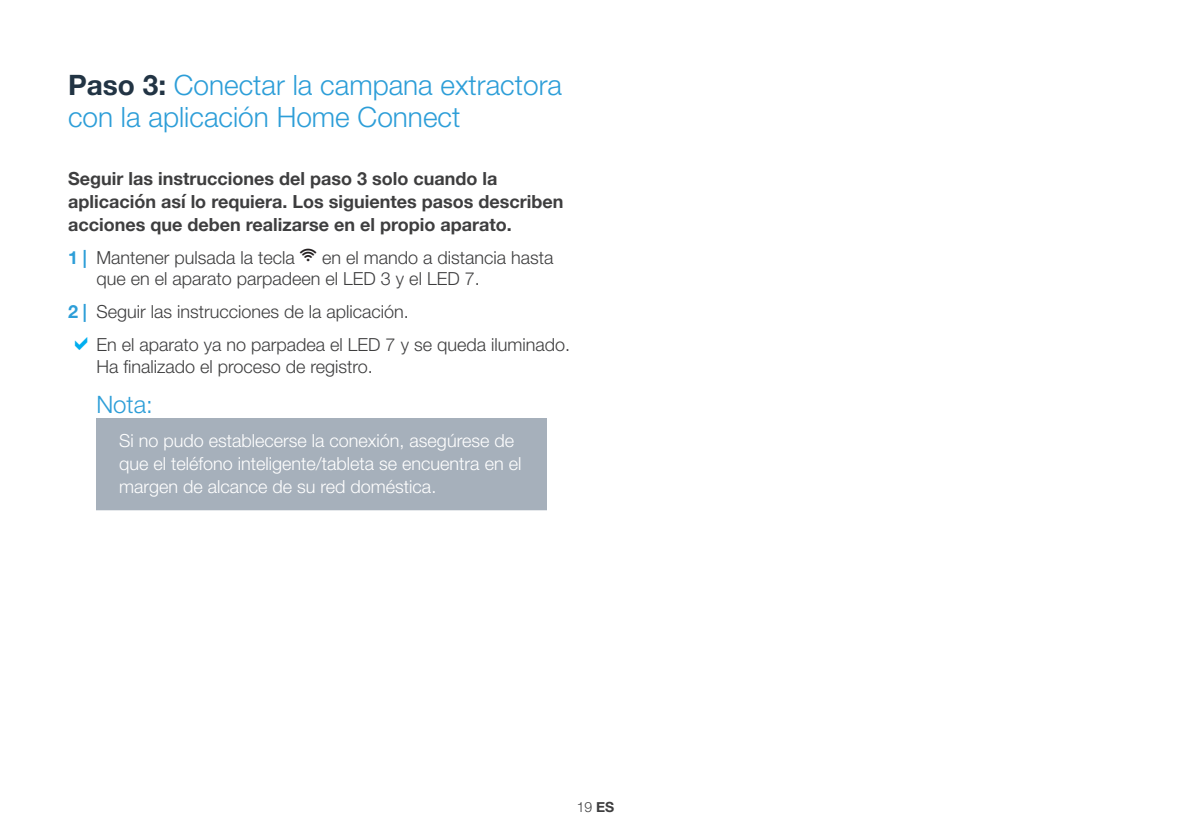
<style>
.page{position:relative;width:1191px;height:840px;background:#fff}
.page>*{position:absolute;margin:0;border:0;box-sizing:border-box;transform-origin:0 0}
.t1{font:300 28px/32px "Helvetica Neue";color:#2d9ed8}
.t2{font:300 24px "Helvetica Neue";color:#2d9ed8}
.t3{font:300 18px/21.6px "Helvetica Neue";color:#3e3e3f}
.t4{font:700 18px/23px "Helvetica Neue";color:#3e3e3f}
.t5{font:300 18px/23px "Helvetica Neue";color:#fff}
.t6{font:300 14px "Helvetica Neue";color:#3e3e3f}
.s1{font-weight:700;color:#223444}
.s2{font-weight:700;color:#2d9ed8}
.s3{font-weight:700}
</style>
<div class="page">
<div style="left:96px;top:418px;width:451px;height:97px;background:#a6b0bb"></div>
<div style="left:45px;top:510px;width:547px;height:10px;background:#fff"></div>
<h1 class="t1" style="left:68px;top:67px;width:495px"><span class="s1">Paso 3:</span> Conectar la campana extractora con la aplicación Home Connect</h1>
<p class="t4" style="left:68px;top:167px;width:497px">Seguir las instrucciones del paso 3 solo cuando la aplicación así lo requiera. Los siguientes pasos describen acciones que deben realizarse en el propio aparato.</p>
<p class="t3" style="left:96px;top:245px;width:458px;text-indent:-28px"><span class="s2">1 |</span> Mantener pulsada la tecla <sup>D</sup> en el mando a distancia hasta que en el aparato parpadeen el LED 3 y el LED 7.</p>
<p class="t3" style="left:96px;top:294px;width:475px;line-height:33px;text-indent:-28px"><span class="s2">2 |</span> Seguir las instrucciones de la aplicación.<br>En el aparato ya no parpadea el LED 7 y se queda iluminado.</p>
<p class="t3" style="left:96px;top:354px;width:278px">Ha finalizado el proceso de registro.</p>
<h2 class="t2" style="left:96px;top:384px;width:58px">Nota:</h2>
<p class="t5" style="left:119px;top:427px;width:404px">Si no pudo establecerse la conexión, asegúrese de que el teléfono inteligente/tableta se encuentra en el margen de alcance de su red doméstica.</p>
<p class="t6" style="left:576px;top:794px;width:39px">19 <span class="s3">ES</span></p>
</div>
